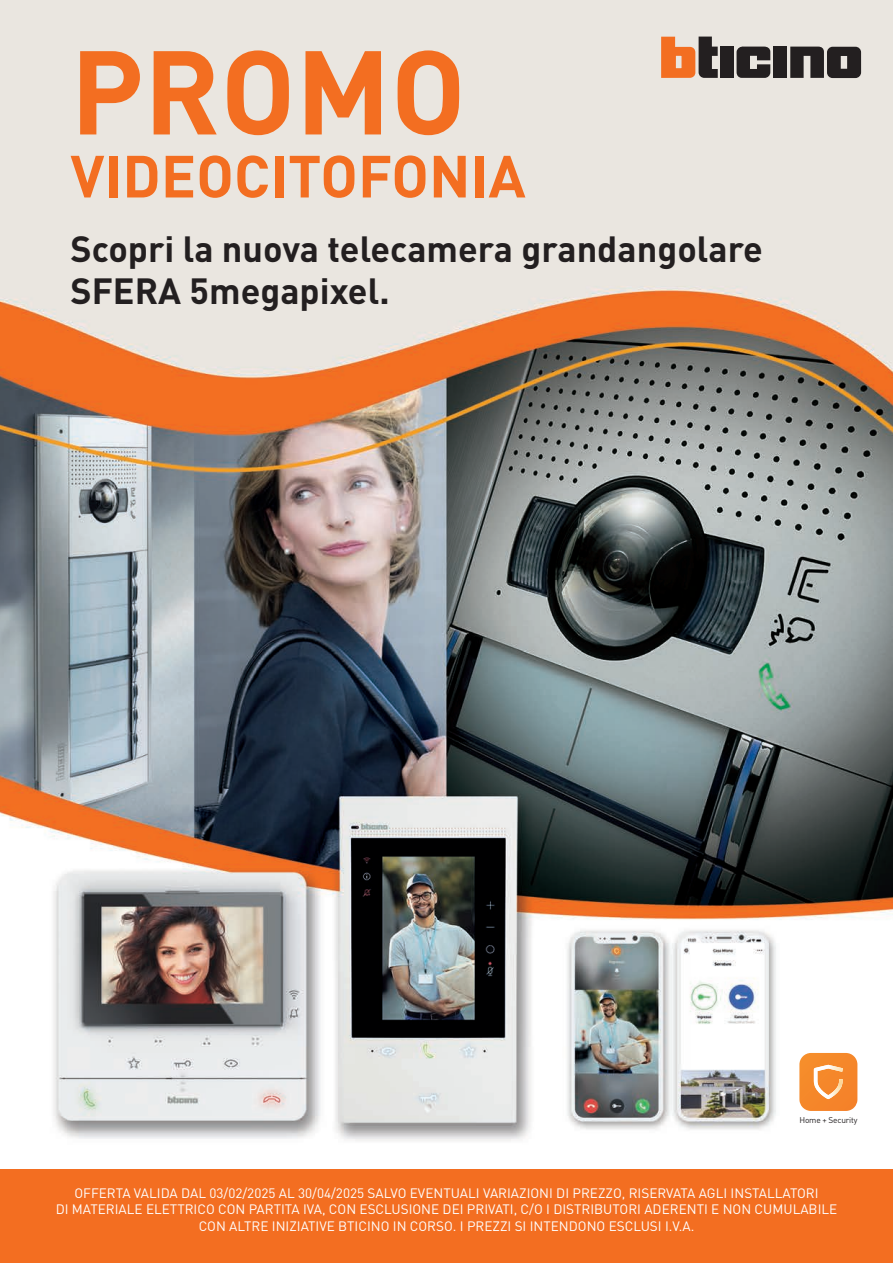
<style>
.page{position:relative;width:893px;height:1263px;background:#fff}
.page>*{position:absolute;margin:0;border:0;box-sizing:border-box;transform-origin:0 0}
.t1{font:700 117px "DIN Pro";color:#f36e21}
.t2{font:700 58.5px "DIN Pro";color:#f36e21}
.t3{font:700 36px/42px "DIN Pro";color:#231f20}
.t4{font:13.5px/16.5px "DIN Pro";color:#fff;text-align:center}
.t5{font:8.25px "DIN Pro";letter-spacing:-.02em;color:#231f20}
</style>
<div class="page">
<img style="left:0;top:0;width:893px;height:1141px">
<div style="left:0;top:1169px;width:893px;height:94px;background:#f36e21"></div>
<div style="left:720px;top:47px;width:14px;height:31px;background:#231f20"></div>
<div style="left:773px;top:47px;width:14px;height:31px;background:#231f20"></div>
<svg style="left:661px;top:37px;width:57px;height:41px;background:#b7754f"></svg>
<svg style="left:736px;top:46px;width:34px;height:32px"></svg>
<svg style="left:790px;top:47px;width:71px;height:31px;background:#444040"></svg>
<svg style="left:799px;top:1053px;width:58px;height:58px;background:#f58e36"></svg>
<img style="left:814px;top:1065px;width:29px;height:34px">
<h1 class="t1" style="left:70px;top:13px;width:397px">PROMO</h1>
<h2 class="t2" style="left:70px;top:137px;width:457px">VIDEOCITOFONIA</h2>
<h3 class="t3" style="left:70px;top:226px;width:694px">Scopri la nuova telecamera grandangolare<br>SFERA 5megapixel.</h3>
<p class="t5" style="left:799px;top:1114px;width:59px">Home + Security</p>
<p class="t4" style="left:56px;top:1184px;width:783px">OFFERTA VALIDA DAL 03/02/2025 AL 30/04/2025 SALVO EVENTUALI VARIAZIONI DI PREZZO, RISERVATA AGLI INSTALLATORI<br>DI MATERIALE ELETTRICO CON PARTITA IVA, CON ESCLUSIONE DEI PRIVATI, C/O I DISTRIBUTORI ADERENTI E NON CUMULABILE<br>CON ALTRE INIZIATIVE BTICINO IN CORSO. I PREZZI SI INTENDONO ESCLUSI I.V.A.</p>
</div>
